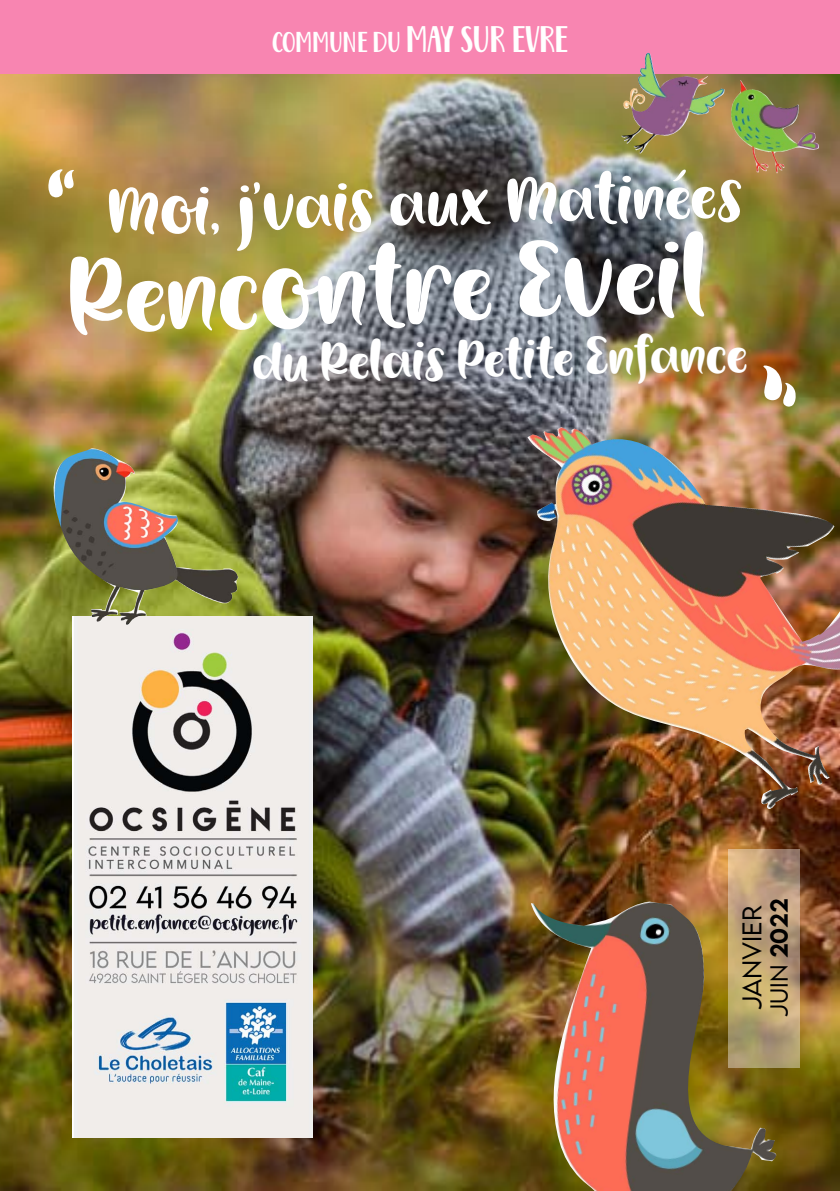
<style>
.page{position:relative;width:840px;height:1191px;background:#fff}
.page>*{position:absolute;margin:0;border:0;box-sizing:border-box;transform-origin:0 0}
.t1{font:96px "Lemon Brownies";color:#fff}
.t2{font:60px "Lemon Brownies";color:#fff}
.t3{font:48px "Lemon Brownies";color:#fff}
.t4{font:36px "Maybe Yes";color:#fff}
.t5{font:300 24px "LEMONMILK";color:#000}
.t6{font:300 22px "LEMONMILK";color:#000}
.s1{font-size:28px}
.s2{font-weight:500}
</style>
<div class="page">
<img style="left:0;top:74px;width:839px;height:1117px">
<img style="left:73px;top:617px;width:239px;height:520px">
<div style="left:0;top:0;width:839px;height:74px;background:#f885b1"></div>
<img style="left:530px;top:901px;width:248px;height:290px">
<svg style="left:727px;top:849px;width:71px;height:218px;background:#bba176"></svg>
<img style="left:48px;top:448px;width:195px;height:177px">
<img style="left:527px;top:424px;width:312px;height:385px">
<img style="left:621px;top:53px;width:198px;height:120px">
<svg style="left:48px;top:169px;width:15px;height:29px"></svg>
<svg style="left:763px;top:365px;width:34px;height:43px"></svg>
<p class="t4" style="left:272px;top:20px;width:296px"><span class="s1">COMMUNE DU</span> MAY SUR EVRE</p>
<p class="t2" style="left:107px;top:170px;width:636px;rotate:-1deg">Moi, j’vais aux Matinées</p>
<h1 class="t1" style="left:63px;top:148px;width:15px">‘</h1>
<h1 class="t1" style="left:66px;top:235px;width:640px;rotate:-2deg">Rencontre Eveil</h1>
<p class="t3" style="left:252px;top:331px;width:496px;rotate:-1deg">du Relais Petite Enfance</p>
<p class="t5" style="left:736px;top:1010px;width:106px;rotate:-90deg">janvier</p>
<p class="t6" style="left:764px;top:1017px;width:120px;rotate:-90deg">juin <span class="s2">2022</span></p>
</div>
